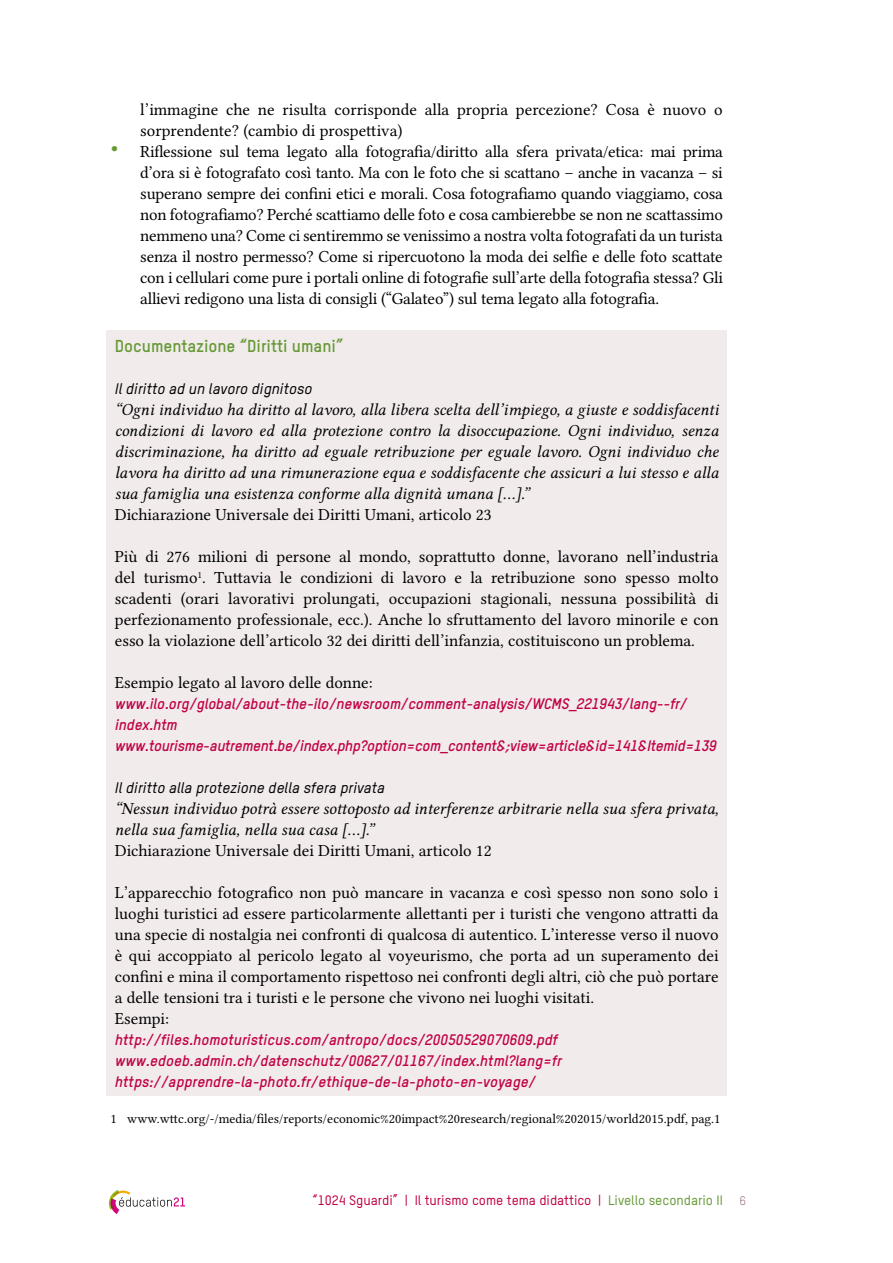
<style>
.page{position:relative;width:893px;height:1263px;background:#fff}
.page>*{position:absolute;margin:0;border:0;box-sizing:border-box;transform-origin:0 0}
.t1{font:16.95px/21px "Lin Libertine O";color:#000}
.t2{font:16.95px/21px "Lin Libertine OI";color:#000;text-align:justify}
.t3{font:700 16.95px "TSTARPRO";color:#659933}
.t4{font:italic 700 15px/21px "TSTARPRO";color:#c10044}
.t5{font:italic 500 15px "TSTARPRO";color:#000}
.t6{font:13.5px "Lin Libertine O";color:#000}
.t7{font:500 13.5px "TSTARPRO";color:#c10044}
.t8{font:300 12px "TSTARPRO";color:#76415d}
.s1{font-size:23.25px;color:#659933}
.s2{color:#659933}
</style>
<div class="page">
<svg style="left:109px;top:1190px;width:76px;height:24px"></svg>
<div style="left:106px;top:331px;width:621px;height:765px;background:#f1ebec"></div>
<p class="t1" style="left:140px;top:97px;width:584px">l’immagine che ne risulta corrisponde alla propria percezione? Cosa è nuovo o sorprendente? (cambio di prospettiva)</p>
<p class="t1" style="left:140px;top:139px;width:584px;text-align:justify;text-indent:-30px"><span class="s1">•</span> Riflessione sul tema legato alla fotografia/diritto alla sfera privata/etica: mai prima d’ora si è fotografato così tanto. Ma con le foto che si scattano – anche in vacanza – si superano sempre dei confini etici e morali. Cosa fotografiamo quando viaggiamo, cosa non fotografiamo? Perché scattiamo delle foto e cosa cambierebbe se non ne scattassimo nemmeno una? Come ci sentiremmo se venissimo a nostra volta fotografati da un turista senza il nostro permesso? Come si ripercuotono la moda dei selfie e delle foto scattate con i cellulari come pure i portali online di fotografie sull’arte della fotografia stessa? Gli allievi redigono una lista di consigli (“Galateo”) sul tema legato alla fotografia.</p>
<p class="t3" style="left:115px;top:335px;width:230px">Documentazione “Diritti umani”</p>
<p class="t5" style="left:115px;top:380px;width:199px">Il diritto ad un lavoro dignitoso</p>
<p class="t2" style="left:115px;top:400px;width:605px">“Ogni individuo ha diritto al lavoro, alla libera scelta dell’impiego, a giuste e soddisfacenti condizioni di lavoro ed alla protezione contro la disoccupazione. Ogni individuo, senza discriminazione, ha diritto ad eguale retribuzione per eguale lavoro. Ogni individuo che lavora ha diritto ad una rimunerazione equa e soddisfacente che assicuri a lui stesso e alla sua famiglia una esistenza conforme alla dignità umana [...].”</p>
<p class="t1" style="left:115px;top:502px;width:378px">Dichiarazione Universale dei Diritti Umani, articolo 23</p>
<p class="t1" style="left:115px;top:544px;width:605px;text-align:justify">Più di 276 milioni di persone al mondo, soprattutto donne, lavorano nell’industria del turismo<sup>1</sup>. Tuttavia le condizioni di lavoro e la retribuzione sono spesso molto scadenti (orari lavorativi prolungati, occupazioni stagionali, nessuna possibilità di perfezionamento professionale, ecc.). Anche lo sfruttamento del lavoro minorile e con esso la violazione dell’articolo 32 dei diritti dell’infanzia, costituiscono un problema.</p>
<p class="t1" style="left:115px;top:670px;width:260px">Esempio legato al lavoro delle donne:</p>
<p class="t4" style="left:115px;top:693px;width:603px">www.ilo.org/global/about-the-ilo/newsroom/comment-analysis/WCMS_221943/lang--fr/ index.htm www.tourisme-autrement.be/index.php?option=com_content&amp;;view=article&amp;id=141&amp;Itemid=139</p>
<p class="t5" style="left:115px;top:779px;width:271px">Il diritto alla protezione della sfera privata</p>
<p class="t2" style="left:115px;top:799px;width:605px">“Nessun individuo potrà essere sottoposto ad interferenze arbitrarie nella sua sfera privata, nella sua famiglia, nella sua casa [...].”</p>
<p class="t1" style="left:115px;top:838px;width:378px">Dichiarazione Universale dei Diritti Umani, articolo 12</p>
<p class="t1" style="left:115px;top:880px;width:605px">L’apparecchio fotografico non può mancare in vacanza e così spesso non sono solo i luoghi turistici ad essere particolarmente allettanti per i turisti che vengono attratti da una specie di nostalgia nei confronti di qualcosa di autentico. L’interesse verso il nuovo è qui accoppiato al pericolo legato al voyeurismo, che porta ad un superamento dei confini e mina il comportamento rispettoso nei confronti degli altri, ciò che può portare a delle tensioni tra i turisti e le persone che vivono nei luoghi visitati.<br>Esempi:</p>
<p class="t4" style="left:115px;top:1029px;width:448px">http://files.homoturisticus.com/antropo/docs/20050529070609.pdf www.edoeb.admin.ch/datenschutz/00627/01167/index.html?lang=fr https://apprendre-la-photo.fr/ethique-de-la-photo-en-voyage/</p>
<p class="t6" style="left:111px;top:1107px;width:611px">1 www.wttc.org/-/media/files/reports/economic%20impact%20research/regional%202015/world2015.pdf, pag.1</p>
<p class="t7" style="left:312px;top:1192px;width:412px">“1024 Sguardi” | Il turismo come tema didattico | <span class="s2">Livello secondario II</span></p>
<p class="t8" style="left:740px;top:1194px;width:8px">6</p>
</div>
